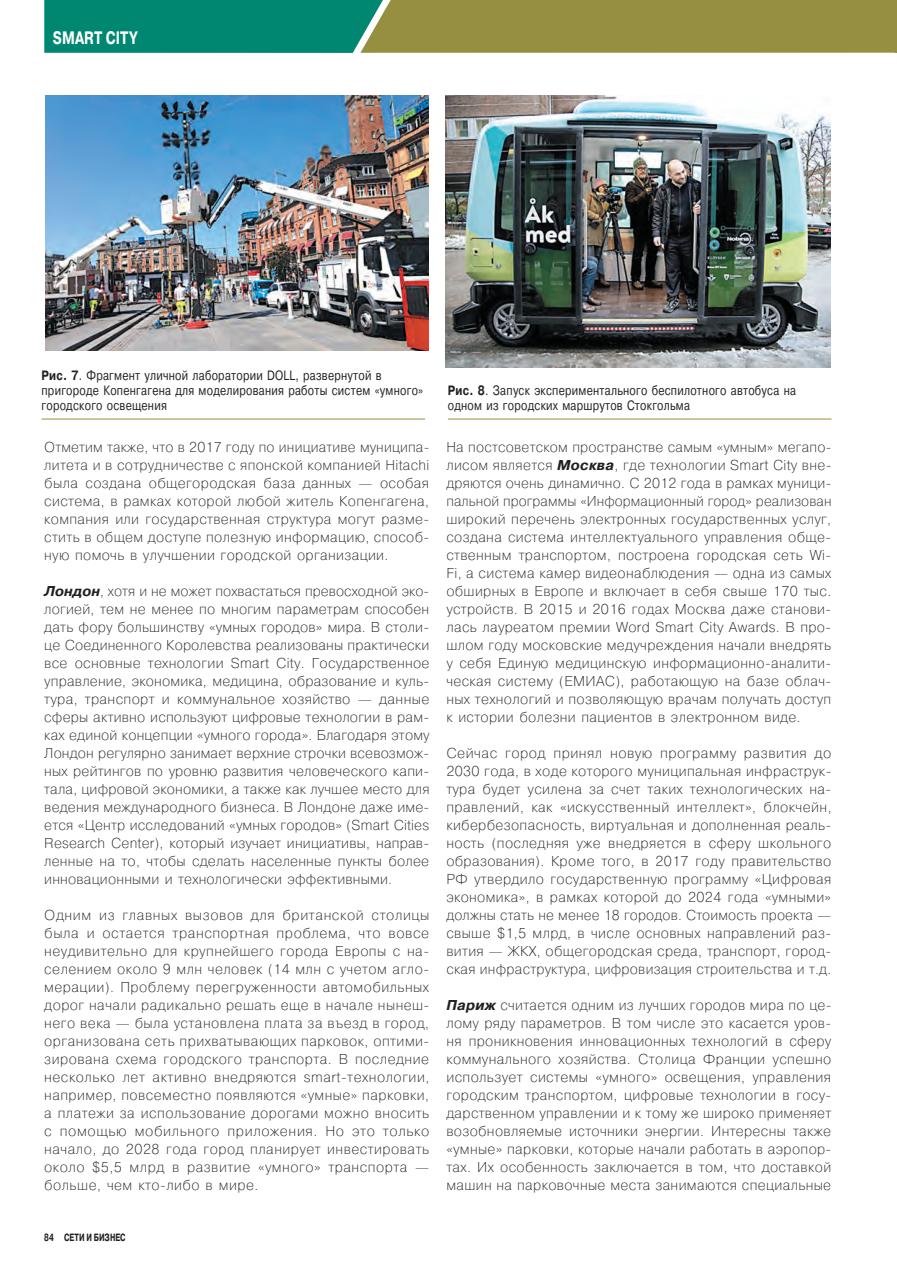
<style>
.page{position:relative;width:897px;height:1267px;background:#fff}
.page>*{position:absolute;margin:0;border:0;box-sizing:border-box;transform-origin:0 0}
.t1{font:700 18px "Pragmatica";letter-spacing:.01em;color:#fff;scale:.75 1}
.t2{font:200 14.25px/18px "Pragmatica";letter-spacing:.025em;color:#231f20;text-align:justify}
.t3{font:13.5px/15px "Pragmatica";letter-spacing:.025em;color:#231f20;scale:.8 1}
.t4{font:700 10.5px "Pragmatica";color:#231f20;scale:.7 1}
.s1{font-weight:700}
.s2{font-weight:700;font-style:italic}
</style>
<div class="page">
<img style="left:45px;top:95px;width:383px;height:255px">
<hr style="left:41px;top:418px;width:384px;height:1px;background:#968f3f">
<hr style="left:448px;top:418px;width:383px;height:1px;background:#968f3f">
<img style="left:445px;top:95px;width:385px;height:272px">
<svg style="left:44px;top:0;width:853px;height:53px;background:#5e8d54"></svg>
<p class="t1" style="left:53px;top:26px;width:115px">SMART CITY</p>
<p class="t3" style="left:41px;top:368px;width:478px"><span class="s1">РИС. 7</span>. Фрагмент уличной лаборатории DOLL, развернутой в пригороде Копенгагена для моделирования работы систем «умного» городского освещения</p>
<p class="t2" style="left:44px;top:437px;width:386px">Отметим также, что в 2017 году по инициативе муниципа&shy;литета и в сотрудничестве с японской компанией Hitachi была создана общегородская база данных — особая система, в рамках которой любой житель Копенгагена, компания или государственная структура могут разме&shy;стить в общем доступе полезную информацию, способ&shy;ную помочь в улучшении городской организации.</p>
<p class="t2" style="left:44px;top:581px;width:387px"><span class="s2">Лондон</span>, хотя и не может похвастаться превосходной эко&shy;логией, тем не менее по многим параметрам способен дать фору большинству «умных городов» мира. В столи&shy;це Соединенного Королевства реализованы практически все основные технологии Smart City. Государственное управление, экономика, медицина, образование и куль&shy;тура, транспорт и коммунальное хозяйство — данные сферы активно используют цифровые технологии в рам&shy;ках единой концепции «умного города». Благодаря этому Лондон регулярно занимает верхние строчки всевозмож&shy;ных рейтингов по уровню развития человеческого капи&shy;тала, цифровой экономики, а также как лучшее место для ведения международного бизнеса. В Лондоне даже име&shy;ется «Центр исследований «умных городов» (Smart Cities Research Center), который изучает инициативы, направ&shy;ленные на то, чтобы сделать населенные пункты более инновационными и технологически эффективными.</p>
<p class="t2" style="left:44px;top:905px;width:386px">Одним из главных вызовов для британской столицы была и остается транспортная проблема, что вовсе неудивительно для крупнейшего города Европы с на&shy;селением около 9 млн человек (14 млн с учетом агло&shy;мерации). Проблему перегруженности автомобильных дорог начали радикально решать еще в начале нынеш&shy;него века — была установлена плата за въезд в город, организована сеть прихватывающих парковок, оптими&shy;зирована схема городского транспорта. В последние несколько лет активно внедряются smart-технологии, например, повсеместно появляются «умные» парковки, а платежи за использование дорогами можно вносить с помощью мобильного приложения. Но это только начало, до 2028 года город планирует инвестировать около $5,5 млрд в развитие «умного» транспорта — больше, чем кто-либо в мире.</p>
<p class="t4" style="left:44px;top:1230px;width:118px">84 СЕТИ И БИЗНЕС</p>
<p class="t3" style="left:448px;top:383px;width:436px"><span class="s1">РИС. 8</span>. Запуск экспериментального беспилотного автобуса на одном из городских маршрутов Стокгольма</p>
<p class="t2" style="left:446px;top:437px;width:386px">На постсоветском пространстве самым «умным» мегапо&shy;лисом является <span class="s2">Москва</span>, где технологии Smart City вне&shy;дряются очень динамично. С 2012 года в рамках муници&shy;пальной программы «Информационный город» реализован широкий перечень электронных государственных услуг, создана система интеллектуального управления обще&shy;ственным транспортом, построена городская сеть Wi-Fi, а система камер видеонаблюдения — одна из самых обширных в Европе и включает в себя свыше 170 тыс. устройств. В 2015 и 2016 годах Москва даже станови&shy;лась лауреатом премии Word Smart City Awards. В про&shy;шлом году московские медучреждения начали внедрять у себя Единую медицинскую информационно-аналити&shy;ческая систему (ЕМИАС), работающую на базе облач&shy;ных технологий и позволяющую врачам получать доступ к истории болезни пациентов в электронном виде.</p>
<p class="t2" style="left:446px;top:743px;width:387px">Сейчас город принял новую программу развития до 2030 года, в ходе которого муниципальная инфраструк&shy;тура будет усилена за счет таких технологических на&shy;правлений, как «искусственный интеллект», блокчейн, кибербезопасность, виртуальная и дополненная реаль&shy;ность (последняя уже внедряется в сферу школьного образования). Кроме того, в 2017 году правительство РФ утвердило государственную программу «Цифровая экономика», в рамках которой до 2024 года «умными» должны стать не менее 18 городов. Стоимость проекта — свыше $1,5 млрд, в числе основных направлений раз&shy;вития — ЖКХ, общегородская среда, транспорт, город&shy;ская инфраструктура, цифровизация строительства и т.д.</p>
<p class="t2" style="left:446px;top:995px;width:386px"><span class="s2">Париж</span> считается одним из лучших городов мира по це&shy;лому ряду параметров. В том числе это касается уров&shy;ня проникновения инновационных технологий в сферу коммунального хозяйства. Столица Франции успешно использует системы «умного» освещения, управления городским транспортом, цифровые технологии в госу&shy;дарственном управлении и к тому же широко применяет возобновляемые источники энергии. Интересны также «умные» парковки, которые начали работать в аэропор&shy;тах. Их особенность заключается в том, что доставкой машин на парковочные места занимаются специальные</p>
</div>
